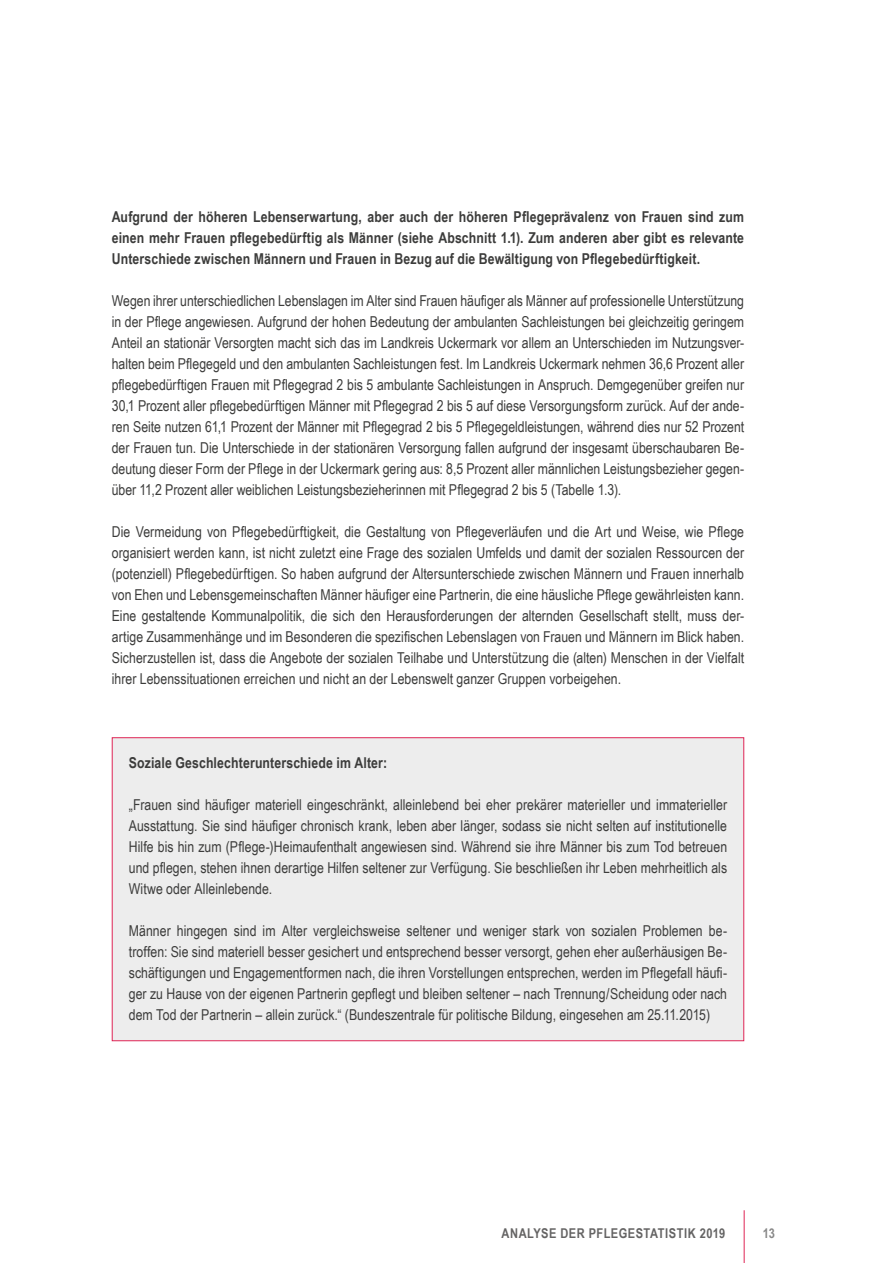
<style>
.page{position:relative;width:893px;height:1263px;background:#fff}
.page>*{position:absolute;margin:0;border:0;box-sizing:border-box;transform-origin:0 0}
.em{font:15px/21px "Arial Narrow";color:#3c3c3b;text-align:justify}
.em-2{font:700 15px/21px "Arial Narrow";letter-spacing:.01em;color:#3c3c3b;text-align:justify}
.t1{font:700 13.5px "Arial Narrow";letter-spacing:.035em;color:#646363}
.t2{font:700 13.5px "Arial Narrow";color:#878787}
</style>
<div class="page">
<hr style="left:744px;top:1210px;width:1px;height:53px;background:#df2455">
<div style="left:112px;top:737px;width:632px;height:304px;background:#ededed;border:1px solid #df2455"></div>
<p class="em-2" style="left:112px;top:205px;width:634px">Aufgrund der höheren Lebenserwartung, aber auch der höheren Pflegeprävalenz von Frauen sind zum einen mehr Frauen pflegebedürftig als Männer (siehe Abschnitt 1.1). Zum anderen aber gibt es relevante Unterschiede zwischen Männern und Frauen in Bezug auf die Bewältigung von Pflegebedürftigkeit.</p>
<p class="em" style="left:112px;top:290px;width:634px">Wegen ihrer unterschiedlichen Lebenslagen im Alter sind Frauen häufiger als Männer auf professionelle Unterstützung in der Pflege angewiesen. Aufgrund der hohen Bedeutung der ambulanten Sachleistungen bei gleichzeitig geringem Anteil an stationär Versorgten macht sich das im Landkreis Uckermark vor allem an Unterschieden im Nutzungsver&shy;halten beim Pflegegeld und den ambulanten Sachleistungen fest. Im Landkreis Uckermark nehmen 36,6 Prozent aller pflegebedürftigen Frauen mit Pflegegrad 2 bis 5 ambulante Sachleistungen in Anspruch. Demgegenüber greifen nur 30,1 Prozent aller pflegebedürftigen Männer mit Pflegegrad 2 bis 5 auf diese Versorgungsform zurück. Auf der ande&shy;ren Seite nutzen 61,1 Prozent der Männer mit Pflegegrad 2 bis 5 Pflegegeldleistungen, während dies nur 52 Prozent der Frauen tun. Die Unterschiede in der stationären Versorgung fallen aufgrund der insgesamt überschaubaren Be&shy;deutung dieser Form der Pflege in der Uckermark gering aus: 8,5 Prozent aller männlichen Leistungsbezieher gegen&shy;über 11,2 Prozent aller weiblichen Leistungsbezieherinnen mit Pflegegrad 2 bis 5 (Tabelle 1.3).</p>
<p class="em" style="left:112px;top:521px;width:634px">Die Vermeidung von Pflegebedürftigkeit, die Gestaltung von Pflegeverläufen und die Art und Weise, wie Pflege organisiert werden kann, ist nicht zuletzt eine Frage des sozialen Umfelds und damit der sozialen Ressourcen der (potenziell) Pflegebedürftigen. So haben aufgrund der Altersunterschiede zwischen Männern und Frauen innerhalb von Ehen und Lebensgemeinschaften Männer häufiger eine Partnerin, die eine häusliche Pflege gewährleisten kann.<br>Eine gestaltende Kommunalpolitik, die sich den Herausforderungen der alternden Gesellschaft stellt, muss der&shy;artige Zusammenhänge und im Besonderen die spezifischen Lebenslagen von Frauen und Männern im Blick haben.<br>Sicherzustellen ist, dass die Angebote der sozialen Teilhabe und Unterstützung die (alten) Menschen in der Vielfalt ihrer Lebenssituationen erreichen und nicht an der Lebenswelt ganzer Gruppen vorbeigehen.</p>
<p class="em-2" style="left:129px;top:751px;width:260px">Soziale Geschlechterunterschiede im Alter:</p>
<p class="em" style="left:129px;top:794px;width:600px">„Frauen sind häufiger materiell eingeschränkt, alleinlebend bei eher prekärer materieller und immaterieller Ausstattung. Sie sind häufiger chronisch krank, leben aber länger, sodass sie nicht selten auf institutionelle Hilfe bis hin zum (Pflege-)Heimaufenthalt angewiesen sind. Während sie ihre Männer bis zum Tod betreuen und pflegen, stehen ihnen derartige Hilfen seltener zur Verfügung. Sie beschließen ihr Leben mehrheitlich als Witwe oder Alleinlebende.</p>
<p class="em" style="left:129px;top:920px;width:600px">Männer hingegen sind im Alter vergleichsweise seltener und weniger stark von sozialen Problemen be&shy;troffen: Sie sind materiell besser gesichert und entsprechend besser versorgt, gehen eher außerhäusigen Be&shy;schäftigungen und Engagementformen nach, die ihren Vorstellungen entsprechen, werden im Pflegefall häufi&shy;ger zu Hause von der eigenen Partnerin gepflegt und bleiben seltener – nach Trennung/Scheidung oder nach dem Tod der Partnerin – allein zurück.“ (Bundeszentrale für politische Bildung, eingesehen am 25.11.2015)</p>
<p class="t1" style="left:501px;top:1223px;width:225px">ANALYSE DER PFLEGESTATISTIK 2019</p>
<p class="t2" style="left:763px;top:1223px;width:14px">13</p>
</div>
